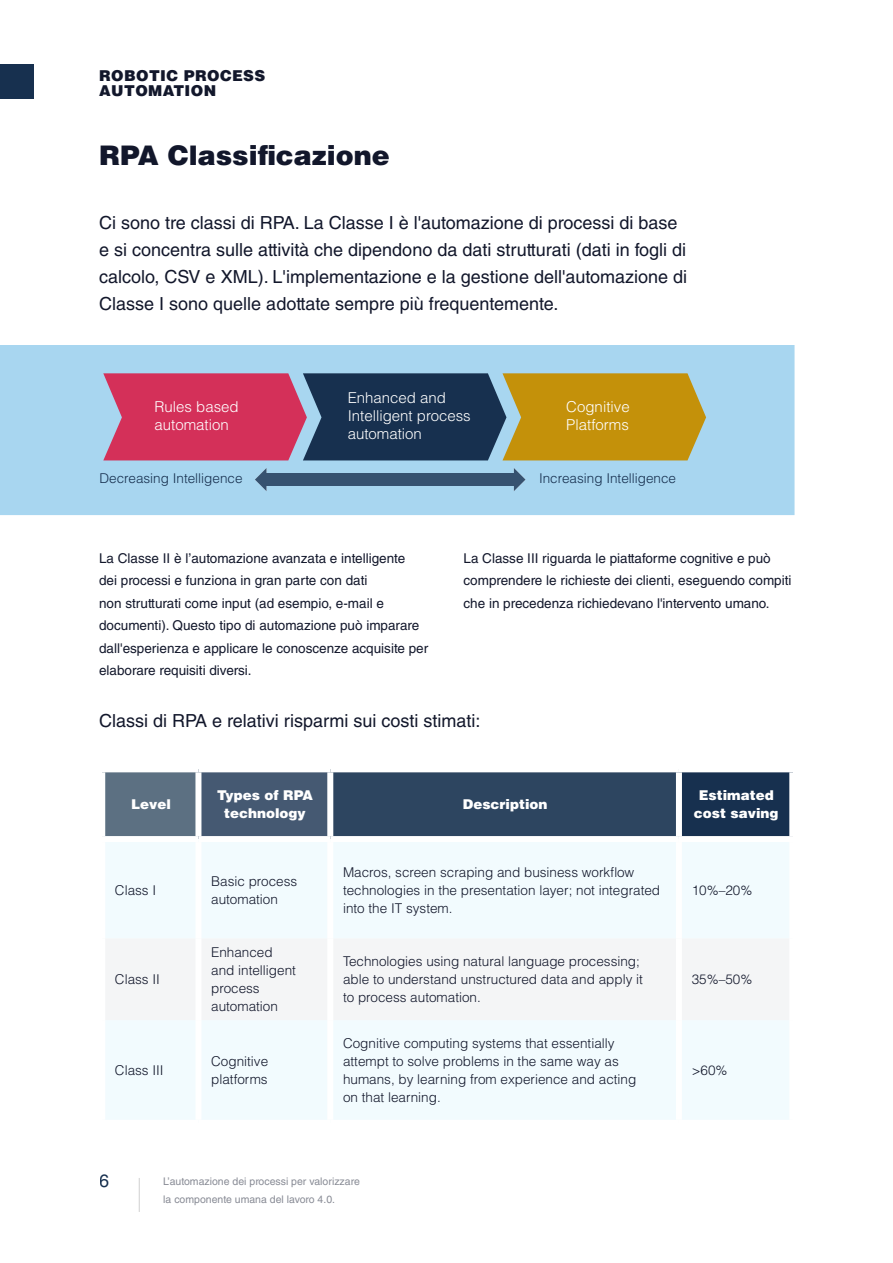
<style>
.page{position:relative;width:893px;height:1263px;background:#fff}
.page>*{position:absolute;margin:0;border:0;box-sizing:border-box;transform-origin:0 0}
.t1{font:900 27px "Helvetica LT Std";color:#12172b}
.t2{font:18px/27px "Helvetica LT Std";color:#12172b}
.t3{font:18px "Helvetica LT Std";color:#17304f}
.t4{font:300 15px/18px "Helvetica LT Std";color:#fff}
.t5{font:900 15px/15px "Helvetica LT Std";letter-spacing:.025em;color:#12172b}
.t6{font:300 13.5px/18px "Helvetica LT Std";color:#12172b}
.t7{font:13.5px/22.5px "Helvetica LT Std";color:#12172b}
.t8{font:900 13.5px/18px "Helvetica LT Std";color:#fff;text-align:center}
.t9{font:300 13.5px "Helvetica LT Std";color:#17304f}
.t10{font:10.5px/18px "Helvetica LT Std";color:#888b95}
</style>
<div class="page">
<hr style="left:139px;top:1178px;width:1px;height:34px;background:#d0d0d0">
<div style="left:0;top:65px;width:34px;height:34px;background:#17304f"></div>
<div style="left:102px;top:769px;width:96px;height:70px;background:#5c7082"></div>
<div style="left:198px;top:769px;width:132px;height:70px;background:#455972"></div>
<div style="left:330px;top:769px;width:349px;height:70px;background:#2d4560"></div>
<div style="left:679px;top:769px;width:113px;height:70px;background:#17304f"></div>
<div style="left:105px;top:842px;width:684px;height:278px;background:#f2fbfe"></div>
<div style="left:105px;top:938px;width:684px;height:82px;background:#f4f5f6"></div>
<div style="left:195px;top:772px;width:6px;height:64px;background:#fff"></div>
<div style="left:327px;top:772px;width:6px;height:64px;background:#fff"></div>
<div style="left:676px;top:772px;width:6px;height:64px;background:#fff"></div>
<div style="left:195px;top:842px;width:6px;height:96px;background:#fff"></div>
<div style="left:327px;top:842px;width:6px;height:96px;background:#fff"></div>
<div style="left:676px;top:842px;width:6px;height:96px;background:#fff"></div>
<div style="left:195px;top:938px;width:6px;height:82px;background:#fff"></div>
<div style="left:327px;top:938px;width:6px;height:82px;background:#fff"></div>
<div style="left:676px;top:938px;width:6px;height:82px;background:#fff"></div>
<div style="left:195px;top:1020px;width:6px;height:100px;background:#fff"></div>
<div style="left:327px;top:1020px;width:6px;height:100px;background:#fff"></div>
<div style="left:676px;top:1020px;width:6px;height:100px;background:#fff"></div>
<div style="left:99px;top:766px;width:99px;height:6px;background:#fff"></div>
<div style="left:99px;top:772px;width:6px;height:64px;background:#fff"></div>
<div style="left:198px;top:766px;width:132px;height:6px;background:#fff"></div>
<div style="left:330px;top:766px;width:349px;height:6px;background:#fff"></div>
<div style="left:679px;top:766px;width:116px;height:6px;background:#fff"></div>
<div style="left:789px;top:772px;width:6px;height:64px;background:#fff"></div>
<div style="left:99px;top:836px;width:99px;height:6px;background:#fff"></div>
<div style="left:198px;top:836px;width:132px;height:6px;background:#fff"></div>
<div style="left:330px;top:836px;width:349px;height:6px;background:#fff"></div>
<div style="left:679px;top:836px;width:116px;height:6px;background:#fff"></div>
<div style="left:0;top:345px;width:794px;height:170px;background:#a8d6f0"></div>
<svg style="left:103px;top:373px;width:603px;height:87px;background:#915b4a"></svg>
<div style="left:267px;top:474px;width:247px;height:12px;background:#365270"></div>
<svg style="left:255px;top:468px;width:12px;height:23px"></svg>
<svg style="left:514px;top:468px;width:12px;height:23px"></svg>
<p class="t5" style="left:99px;top:68px;width:168px">ROBOTIC PROCESS<br>AUTOMATION</p>
<h1 class="t1" style="left:99px;top:138px;width:292px">RPA Classificazione</h1>
<p class="t2" style="left:99px;top:209px;width:589px">Ci sono tre classi di RPA. La Classe I è l'automazione di processi di base e si concentra sulle attività che dipendono da dati strutturati (dati in fogli di calcolo, CSV e XML). L'implementazione e la gestione dell'automazione di Classe I sono quelle adottate sempre più frequentemente.</p>
<p class="t4" style="left:155px;top:398px;width:86px">Rules based automation</p>
<p class="t4" style="left:348px;top:389px;width:125px">Enhanced and<br>Intelligent process automation</p>
<p class="t4" style="left:566px;top:398px;width:65px">Cognitive<br>Platforms</p>
<p class="t9" style="left:99px;top:470px;width:145px">Decreasing Intelligence</p>
<p class="t9" style="left:539px;top:470px;width:139px">Increasing Intelligence</p>
<p class="t7" style="left:99px;top:546px;width:331px">La Classe II è l’automazione avanzata e intelligente<br>dei processi e funziona in gran parte con dati<br>non strutturati come input (ad esempio, e-mail e documenti). Questo tipo di automazione può imparare dall'esperienza e applicare le conoscenze acquisite per elaborare requisiti diversi.</p>
<p class="t7" style="left:463px;top:547px;width:330px">La Classe III riguarda le piattaforme cognitive e può comprendere le richieste dei clienti, eseguendo compiti che in precedenza richiedevano l'intervento umano.</p>
<h2 class="t2" style="left:99px;top:707px;width:383px">Classi di RPA e relativi risparmi sui costi stimati:</h2>
<p class="t8" style="left:131px;top:795px;width:41px">Level</p>
<p class="t8" style="left:217px;top:786px;width:98px">Types of RPA technology</p>
<p class="t8" style="left:463px;top:795px;width:86px">Description</p>
<p class="t8" style="left:694px;top:786px;width:86px">Estimated cost saving</p>
<p class="t6" style="left:115px;top:881px;width:43px">Class I</p>
<p class="t6" style="left:211px;top:872px;width:88px">Basic process automation</p>
<p class="t6" style="left:343px;top:863px;width:319px">Macros, screen scraping and business workflow technologies in the presentation layer; not integrated into the IT system.</p>
<p class="t6" style="left:115px;top:970px;width:47px">Class II</p>
<p class="t6" style="left:211px;top:943px;width:86px">Enhanced and intelligent process automation</p>
<p class="t6" style="left:343px;top:952px;width:301px">Technologies using natural language processing; able to understand unstructured data and apply it to process automation.</p>
<p class="t6" style="left:115px;top:1061px;width:50px">Class III</p>
<p class="t6" style="left:211px;top:1052px;width:59px">Cognitive platforms</p>
<p class="t6" style="left:343px;top:1034px;width:295px">Cognitive computing systems that essentially attempt to solve problems in the same way as humans, by learning from experience and acting on that learning.</p>
<h2 class="t3" style="left:99px;top:1170px;width:12px">6</h2>
<p class="t10" style="left:163px;top:1173px;width:198px">L’automazione dei processi per valorizzare la componente umana del lavoro 4.0.</p>
<p class="t6" style="left:692px;top:881px;width:62px">10%–20%</p>
<p class="t6" style="left:692px;top:970px;width:62px">35%–50%</p>
<p class="t6" style="left:692px;top:1061px;width:37px">&gt;60%</p>
</div>
